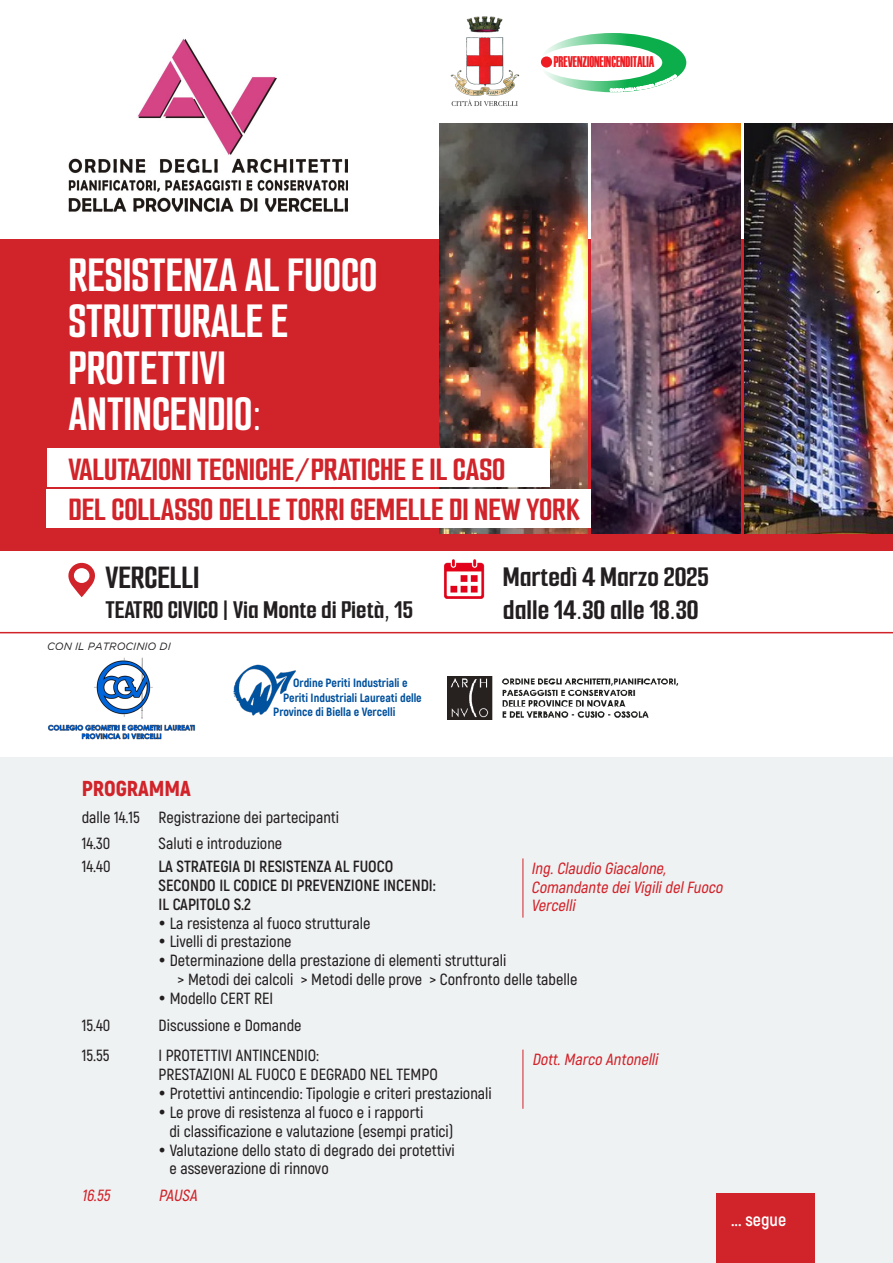
<style>
.page{position:relative;width:893px;height:1263px;background:#fff}
.page>*{position:absolute;margin:0;border:0;box-sizing:border-box;transform-origin:0 0}
.t1{font:700 52.5px/46.5px "Smooch Sans";color:#fff;scale:.91 1}
.t2{font:700 34.5px/40.5px "Smooch Sans";color:#d1232a}
.t3{font:700 34.5px "Smooch Sans";color:#231f20}
.t4{font:700 30px/33px "Smooch Sans";color:#231f20}
.t5{font:700 27px "Smooch Sans";color:#231f20}
.t6{font:900 21.6px "Akrobat";color:#d1232a}
.t7{font:700 18px "Akrobat";color:#fff}
.t8{font:600 16.2px/18.9px "Akrobat";color:#231f20}
.t9{font:italic 600 16.2px/18.9px "Akrobat";color:#d1232a}
.t10{font:700 16.2px/18.9px "Akrobat";color:#231f20}
.t11{font:15.45px "Haettenschweiler";color:#ee1d23;scale:.82 1}
.t12{font:800 12px "Akrobat";color:#00519e}
.t13{font:italic 10.5px "Gotham";color:#231f20}
.t14{font:500 3.45px "Avenir";color:#fff;scale:.96 1}
</style>
<div class="page">
<div style="left:0;top:757px;width:893px;height:506px;background:#eff2f3"></div>
<div style="left:716px;top:1194px;width:99px;height:69px;background:#d1232a"></div>
<div style="left:0;top:240px;width:893px;height:311px;background:#d1232a"></div>
<img style="left:592px;top:124px;width:148px;height:410px">
<img style="left:744px;top:124px;width:149px;height:410px">
<img style="left:439px;top:124px;width:149px;height:410px">
<svg style="left:68px;top:563px;width:27px;height:34px"></svg>
<div style="left:74px;top:568px;width:15px;height:15px;background:#fff;border-radius:50%"></div>
<div style="left:47px;top:448px;width:503px;height:38px;background:#fff"></div>
<div style="left:47px;top:489px;width:544px;height:38px;background:#fff"></div>
<img style="left:448px;top:676px;width:231px;height:43px">
<img style="left:47px;top:657px;width:149px;height:83px">
<img style="left:450px;top:16px;width:70px;height:90px">
<img style="left:68px;top:39px;width:279px;height:173px">
<img style="left:444px;top:559px;width:41px;height:40px">
<hr style="left:523px;top:858px;width:1px;height:59px;background:#d1232a">
<hr style="left:523px;top:1049px;width:1px;height:60px;background:#d1232a">
<hr style="left:0;top:632px;width:893px;height:1px;background:#d1232a">
<img style="left:233px;top:664px;width:63px;height:52px">
<svg style="left:541px;top:33px;width:145px;height:59px"></svg>
<p class="t11" style="left:554px;top:53px;width:124px">PREVENZIONEINCENDITALIA</p>
<p class="t14" style="left:615px;top:87px;width:3px">L</p>
<p class="t14" style="left:625px;top:87px;width:12px;rotate:-6deg">DELLA</p>
<h1 class="t1" style="left:68px;top:249px;width:341px">RESISTENZA AL FUOCO<br>STRUTTURALE E<br>PROTETTIVI<br>ANTINCENDIO:</h1>
<h2 class="t2" style="left:68px;top:447px;width:513px">VALUTAZIONI TECNICHE/PRATICHE E IL CASO<br>DEL COLLASSO DELLE TORRI GEMELLE DI NEW YORK</h2>
<h2 class="t3" style="left:105px;top:554px;width:96px">VERCELLI</h2>
<h3 class="t5" style="left:105px;top:591px;width:309px">TEATRO CIVICO | Via Monte di Pietà, 15</h3>
<p class="t13" style="left:47px;top:640px;width:125px">CON IL PATROCINIO DI</p>
<p class="t12" style="left:293px;top:675px;width:116px">Ordine Periti Industriali e</p>
<p class="t12" style="left:283px;top:690px;width:140px">Periti Industriali Laureati delle</p>
<p class="t12" style="left:273px;top:704px;width:124px">Province di Biella e Vercelli</p>
<h3 class="t4" style="left:503px;top:559px;width:207px">Martedì 4 Marzo 2025 dalle 14.30 alle 18.30</h3>
<h3 class="t6" style="left:82px;top:774px;width:111px">PROGRAMMA</h3>
<p class="t8" style="left:82px;top:803px;width:259px;line-height:26.5px">dalle 14.15 Registrazione dei partecipanti<br>14.30</p>
<p class="t8" style="left:159px;top:834px;width:125px">Saluti e introduzione</p>
<p class="t8" style="left:82px;top:857px;width:30px">14.40</p>
<p class="t10" style="left:159px;top:857px;width:279px">LA STRATEGIA DI RESISTENZA AL FUOCO<br>SECONDO IL CODICE DI PREVENZIONE INCENDI:<br>IL CAPITOLO S.2</p>
<p class="t8" style="left:159px;top:913px;width:213px">• La resistenza al fuoco strutturale</p>
<p class="t8" style="left:159px;top:932px;width:134px">• Livelli di prestazione</p>
<p class="t8" style="left:178px;top:951px;width:401px;text-indent:-19px">• Determinazione della prestazione di elementi strutturali<br>&gt; Metodi dei calcoli &gt; Metodi delle prove &gt; Confronto delle tabelle</p>
<p class="t8" style="left:159px;top:989px;width:116px">• Modello CERT REI</p>
<p class="t8" style="left:82px;top:1015px;width:30px">15.40</p>
<p class="t8" style="left:159px;top:1015px;width:144px">Discussione e Domande</p>
<p class="t8" style="left:82px;top:1046px;width:29px">15.55</p>
<p class="t8" style="left:159px;top:1046px;width:281px">I PROTETTIVI ANTINCENDIO:<br>PRESTAZIONI AL FUOCO E DEGRADO NEL TEMPO</p>
<p class="t8" style="left:159px;top:1084px;width:335px">• Protettivi antincendio: Tipologie e criteri prestazionali</p>
<p class="t8" style="left:169px;top:1102px;width:286px;text-indent:-11px">• Le prove di resistenza al fuoco e i rapporti<br>di classificazione e valutazione (esempi pratici)</p>
<p class="t8" style="left:169px;top:1140px;width:287px;text-indent:-11px">• Valutazione dello stato di degrado dei protettivi e asseverazione di rinnovo</p>
<p class="t9" style="left:82px;top:1186px;width:33px">16.55</p>
<p class="t9" style="left:159px;top:1186px;width:43px">PAUSA</p>
<p class="t9" style="left:531px;top:858px;width:196px">Ing.Claudio Giacalone,<br>Comandante deiVigilidelFuoco<br>Vercelli</p>
<p class="t9" style="left:532px;top:1050px;width:131px">Dott.Marco Antonelli</p>
<p class="t7" style="left:731px;top:1208px;width:57px">... segue</p>
</div>
